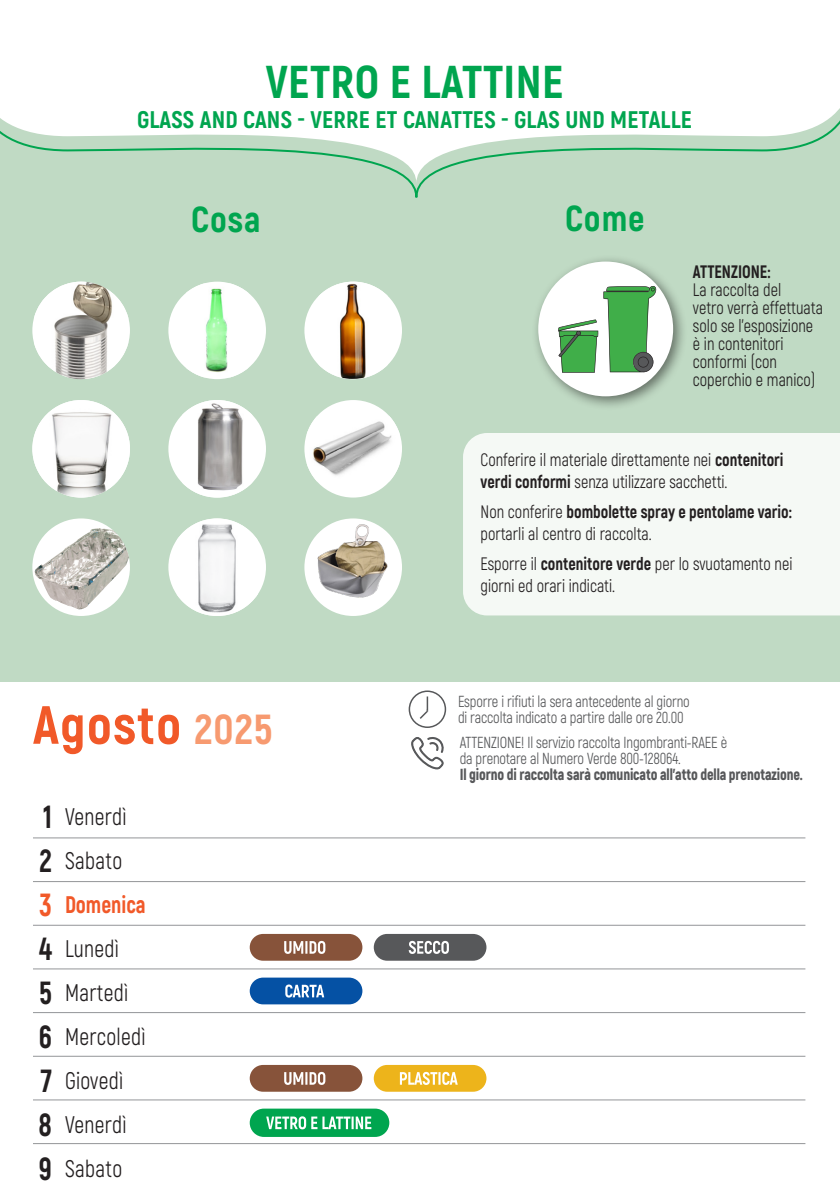
<style>
.page{position:relative;width:840px;height:1191px;background:#fff}
.page>*{position:absolute;margin:0;border:0;box-sizing:border-box;transform-origin:0 0}
.t1{font:800 53.6px "Akrobat";letter-spacing:.025em;color:#f15929}
.t2{font:800 46px "Akrobat";letter-spacing:.01em;color:#00a54f}
.t3{font:800 36px "Akrobat";letter-spacing:.025em;color:#00a54f}
.t4{font:800 32px/44px "Akrobat";color:#231f20;text-align:justify;scale:.9 1}
.t5{font:24px/44px "Akrobat";letter-spacing:.015em;color:#231f20;scale:.9 1}
.t6{font:800 24px "Akrobat";letter-spacing:.01em;color:#00a54f}
.t7{font:18px/18px "Akrobat";color:#231f20;scale:.9 1}
.t8{font:16px "Akrobat";letter-spacing:-.01em;color:#57585a;scale:.9 1}
.t9{font:900 16px "Akrobat";letter-spacing:-.01em;color:#57585a;scale:.9 1}
.s1{font-weight:800}
.s2{font-size:42px;color:#f79a70}
.s3{color:#f15929}
.s4{font-weight:800;color:#f15929}
</style>
<div class="page">
<hr style="left:33px;top:837px;width:772px;height:1px;background:#939598">
<hr style="left:33px;top:881px;width:772px;height:1px;background:#939598">
<hr style="left:33px;top:925px;width:772px;height:1px;background:#939598">
<hr style="left:33px;top:968px;width:772px;height:1px;background:#939598">
<hr style="left:33px;top:1012px;width:772px;height:1px;background:#939598">
<hr style="left:33px;top:1055px;width:772px;height:1px;background:#939598">
<hr style="left:33px;top:1099px;width:772px;height:1px;background:#939598">
<hr style="left:33px;top:1143px;width:772px;height:1px;background:#939598">
<div style="left:249px;top:934px;width:113px;height:26px;background:#87533a;border-radius:13px"></div>
<svg style="left:284px;top:941px;width:41px;height:13px"></svg>
<div style="left:373px;top:934px;width:113px;height:26px;background:#57585a;border-radius:13px"></div>
<svg style="left:408px;top:941px;width:40px;height:13px"></svg>
<div style="left:249px;top:977px;width:113px;height:27px;background:#0551a4;border-radius:13px"></div>
<svg style="left:285px;top:984px;width:39px;height:13px"></svg>
<div style="left:249px;top:1065px;width:113px;height:26px;background:#87533a;border-radius:13px"></div>
<svg style="left:284px;top:1071px;width:41px;height:14px"></svg>
<div style="left:373px;top:1065px;width:113px;height:26px;background:#edb41b;border-radius:13px"></div>
<svg style="left:399px;top:1071px;width:58px;height:14px"></svg>
<div style="left:249px;top:1108px;width:140px;height:29px;background:#00a54f;border-radius:14px"></div>
<svg style="left:266px;top:1116px;width:105px;height:13px"></svg>
<div style="left:0;top:69px;width:839px;height:613px;background:#c0dac4"></div>
<div style="left:463px;top:433px;width:376px;height:182px;background:#f5f9f5"></div>
<div style="left:531px;top:254px;width:156px;height:157px;background:#231f20;opacity:.55"></div>
<div style="left:538px;top:261px;width:134px;height:135px;background:#fff;border-radius:50%"></div>
<img style="left:32px;top:400px;width:98px;height:97px;border-radius:49px">
<div style="left:168px;top:400px;width:98px;height:97px;background:#fff;border-radius:50%"></div>
<img style="left:182px;top:400px;width:70px;height:97px">
<div style="left:304px;top:400px;width:98px;height:97px;background:#fff;border-radius:50%"></div>
<img style="left:306px;top:416px;width:93px;height:65px">
<img style="left:34px;top:282px;width:94px;height:97px">
<div style="left:32px;top:518px;width:98px;height:98px;background:#fff;border-radius:50%"></div>
<img style="left:33px;top:528px;width:96px;height:83px">
<div style="left:168px;top:282px;width:98px;height:97px;background:#fff;border-radius:50%"></div>
<img style="left:186px;top:283px;width:62px;height:94px">
<div style="left:168px;top:518px;width:98px;height:98px;background:#fff;border-radius:50%"></div>
<img style="left:176px;top:518px;width:82px;height:98px">
<div style="left:304px;top:282px;width:98px;height:97px;background:#fff;border-radius:50%"></div>
<img style="left:318px;top:282px;width:69px;height:97px">
<img style="left:304px;top:518px;width:98px;height:98px;border-radius:49px">
<svg style="left:558px;top:286px;width:98px;height:87px"></svg>
<svg style="left:0;top:69px;width:839px;height:129px"></svg>
<svg style="left:408px;top:690px;width:38px;height:38px"></svg>
<svg style="left:411px;top:737px;width:32px;height:32px"></svg>
<p class="t2" style="left:265px;top:53px;width:299px">VETRO E LATTINE</p>
<p class="t6" style="left:137px;top:104px;width:556px">GLASS AND CANS - VERRE ET CANATTES - GLAS UND METALLE</p>
<p class="t3" style="left:191px;top:196px;width:71px">Cosa</p>
<p class="t3" style="left:565px;top:196px;width:81px">Come</p>
<p class="t7" style="left:692px;top:263px;width:146px"><span class="s1">ATTENZIONE:<br></span>La raccolta del<br>vetro verrà effettuata solo se l’esposizione è in contenitori conformi (con coperchio e manico)</p>
<p class="t1" style="left:33px;top:691px;width:241px">Agosto <span class="s2">2025</span></p>
<p class="t4" style="left:39px;top:794px;width:16px">1<br>2<br><span class="s3">3<br></span>4<br>5<br>6<br>7<br>8<br>9</p>
<p class="t5" style="left:65px;top:795px;width:91px">Venerdì<br>Sabato<br><span class="s4">Domenica<br></span>Lunedì<br>Martedì<br>Mercoledì<br>Giovedì<br>Venerdì<br>Sabato</p>
<p class="t7" style="left:480px;top:448px;width:338px;line-height:22px">Conferire il materiale direttamente nei <span class="s1">contenitori verdi conformi</span> senza utilizzare sacchetti.</p>
<p class="t7" style="left:480px;top:500px;width:347px;line-height:22px">Non conferire <span class="s1">bombolette spray e pentolame vario: </span>portarli al centro di raccolta.</p>
<p class="t7" style="left:480px;top:552px;width:348px;line-height:22px">Esporre il <span class="s1">contenitore verde</span> per lo svuotamento nei giorni ed orari indicati.</p>
<p class="t8" style="left:457px;top:691px;width:259px">Esporre i rifiuti la sera antecedente al giorno</p>
<p class="t8" style="left:457px;top:707px;width:252px">di raccolta indicato a partire dalle ore 20.00</p>
<p class="t8" style="left:459px;top:733px;width:299px">ATTENZIONE! Il servizio raccolta Ingombranti-RAEE è</p>
<p class="t8" style="left:459px;top:749px;width:247px">da prenotare al Numero Verde 800-128064.</p>
<p class="t9" style="left:459px;top:764px;width:382px">Il giorno di raccolta sarà comunicato all’atto della prenotazione.</p>
</div>
